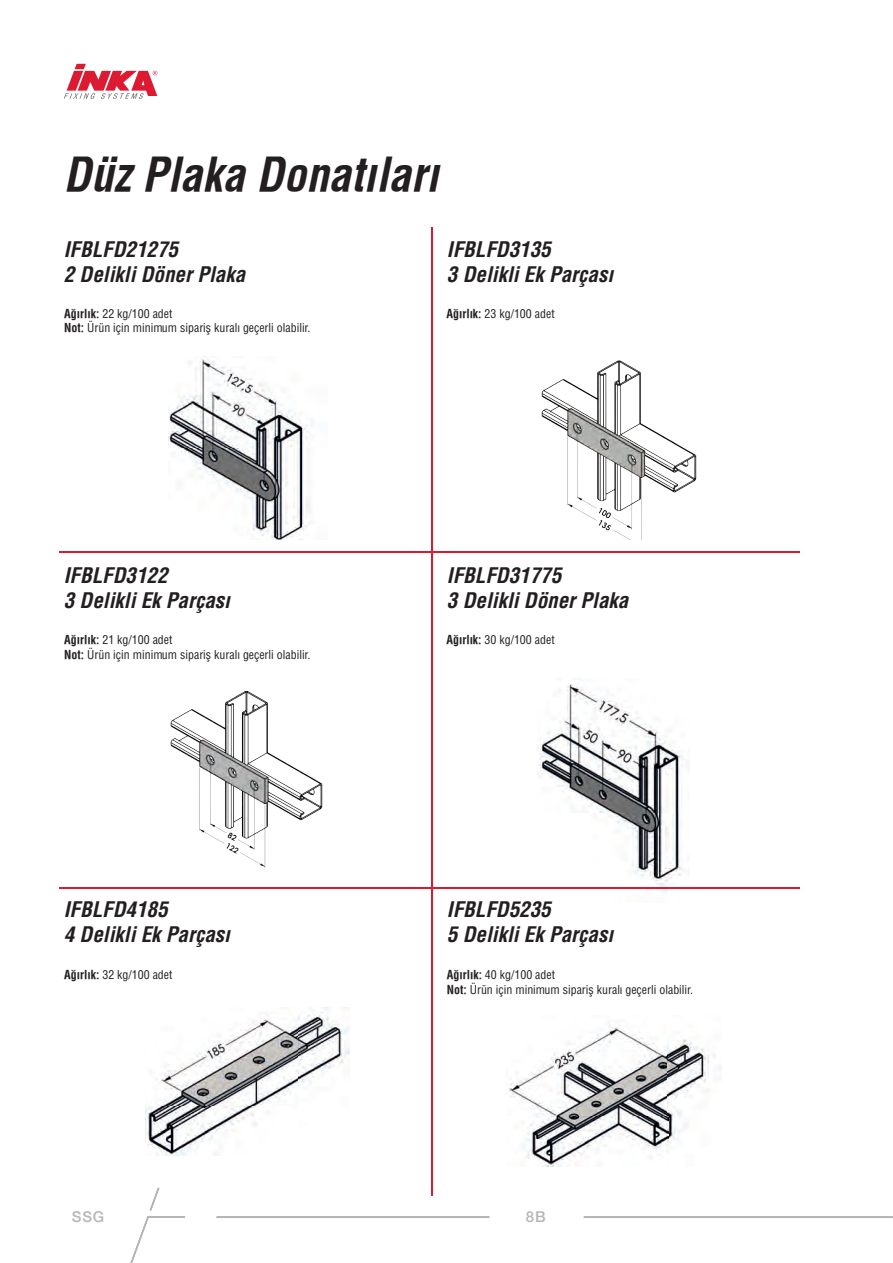
<style>
.page{position:relative;width:893px;height:1263px;background:#fff}
.page>*{position:absolute;margin:0;border:0;box-sizing:border-box;transform-origin:0 0}
.t1{font:italic 700 45px "Helvetica Con";color:#231f20}
.t2{font:21px/25.2px "Helvetica Cond Bold Ita Tr";color:#231f20}
.t3{font:500 15px "Helvetica Neue LT Std";color:#b6b6b8}
.t4{font:11.85px/14.2px "Helvetica Cond Normal Tr";color:#231f20}
.s1{font-family:"Helvetica";font-weight:700;font-stretch:condensed}
</style>
<div class="page">
<svg style="left:64px;top:64px;width:93px;height:35px"></svg>
<svg style="left:130px;top:1187px;width:56px;height:76px"></svg>
<div style="left:216px;top:1216px;width:274px;height:2px;border:2px solid #b6b6b8"></div>
<div style="left:584px;top:1216px;width:309px;height:2px;border:2px solid #b6b6b8"></div>
<hr style="left:431px;top:227px;width:1px;height:968px;background:#dc1a32">
<hr style="left:59px;top:551px;width:741px;height:2px;background:#dc1a32">
<hr style="left:59px;top:887px;width:741px;height:2px;background:#dc1a32">
<img style="left:168px;top:358px;width:145px;height:182px">
<img style="left:538px;top:683px;width:152px;height:209px">
<img style="left:538px;top:887px;width:152px;height:2px">
<img style="left:145px;top:1007px;width:204px;height:149px">
<img style="left:509px;top:1024px;width:213px;height:142px">
<img style="left:170px;top:690px;width:153px;height:178px">
<img style="left:541px;top:360px;width:156px;height:179px">
<h1 class="t1" style="left:64px;top:148px;width:377px">Düz Plaka Donatıları</h1>
<h2 class="t2" style="left:64px;top:236px;width:183px">IFBLFD21275<br>2 Delikli Döner Plaka</h2>
<h2 class="t2" style="left:447px;top:236px;width:168px">IFBLFD3135<br>3 Delikli Ek Parçası</h2>
<p class="t4" style="left:64px;top:306px;width:248px"><span class="s1">Ağırlık:</span> 22 kg/100 adet<br><span class="s1">Not:</span> Ürün için minimum sipariş kuralı geçerli olabilir.</p>
<p class="t4" style="left:446px;top:306px;width:110px"><span class="s1">Ağırlık:</span> 23 kg/100 adet</p>
<h2 class="t2" style="left:64px;top:562px;width:168px">IFBLFD3122<br>3 Delikli Ek Parçası</h2>
<h2 class="t2" style="left:447px;top:562px;width:183px">IFBLFD31775<br>3 Delikli Döner Plaka</h2>
<p class="t4" style="left:64px;top:633px;width:248px"><span class="s1">Ağırlık:</span> 21 kg/100 adet<br><span class="s1">Not:</span> Ürün için minimum sipariş kuralı geçerli olabilir.</p>
<p class="t4" style="left:446px;top:633px;width:110px"><span class="s1">Ağırlık:</span> 30 kg/100 adet</p>
<h2 class="t2" style="left:64px;top:896px;width:168px">IFBLFD4185<br>4 Delikli Ek Parçası</h2>
<h2 class="t2" style="left:447px;top:896px;width:168px">IFBLFD5235<br>5 Delikli Ek Parçası</h2>
<p class="t4" style="left:64px;top:968px;width:110px"><span class="s1">Ağırlık:</span> 32 kg/100 adet</p>
<p class="t4" style="left:447px;top:968px;width:248px"><span class="s1">Ağırlık:</span> 40 kg/100 adet<br><span class="s1">Not:</span> Ürün için minimum sipariş kuralı geçerli olabilir.</p>
<p class="t3" style="left:72px;top:1208px;width:34px">SSG</p>
<p class="t3" style="left:526px;top:1208px;width:21px">8B</p>
</div>
